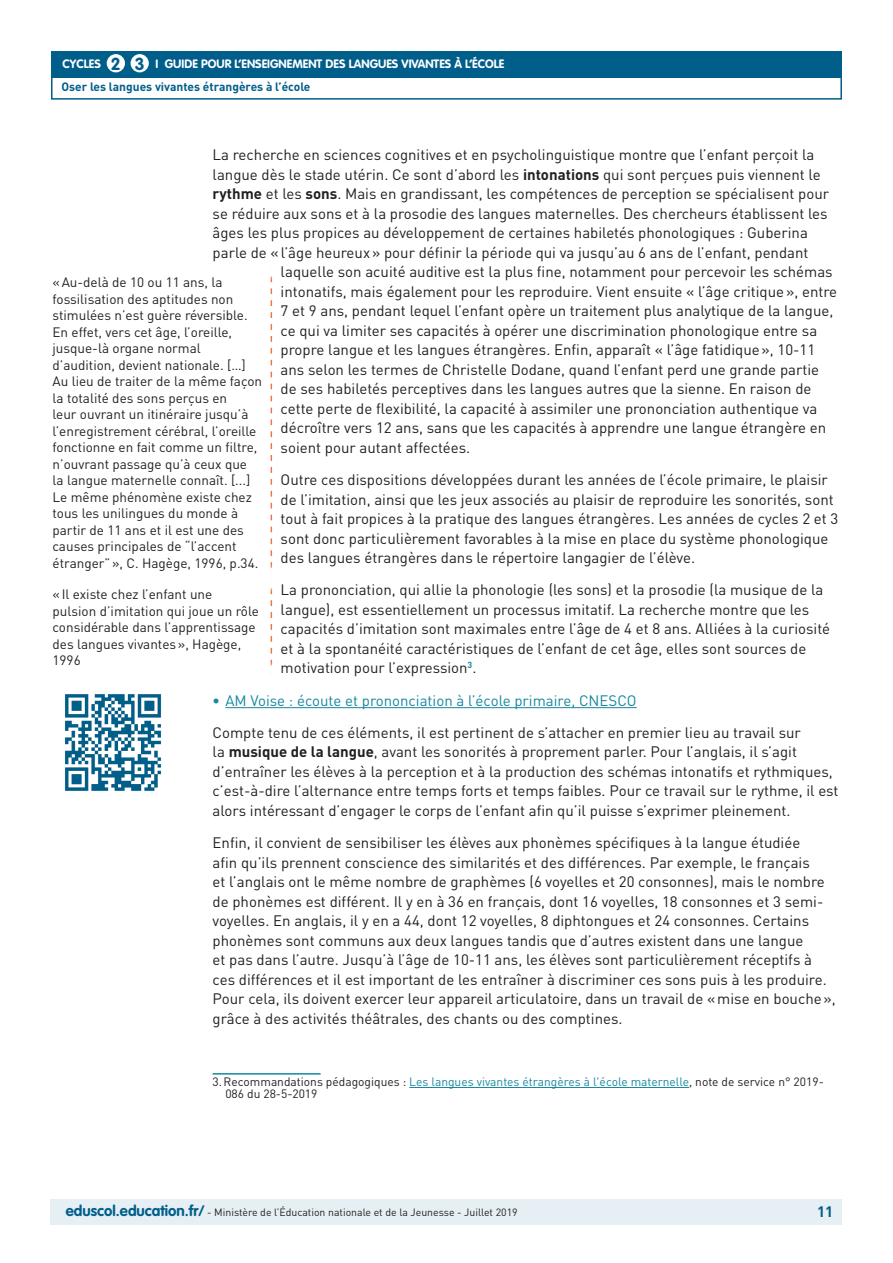
<style>
.page{position:relative;width:893px;height:1263px;background:#fff}
.page>*{position:absolute;margin:0;border:0;box-sizing:border-box;transform-origin:0 0}
.t1{font:700 17.25px "VAG Rounded Std";color:#005e8b}
._06_Texte_courant{font:15px/19.5px "DIN Pro";color:#231f20}
.t2{font:15px "DIN Pro";color:#16879f}
.t3{font:700 15px "DIN Pro";color:#005e8b}
._15_texte_encadré{font:13.5px/16.5px "DIN Pro";color:#231f20}
.t4{font:12px/12px "DIN Pro";color:#231f20}
.t5{font:700 12px "VAG Rounded Std";color:#fff}
.t6{font:700 12px "DIN Pro";color:#005e8b}
.t7{font:10.5px "DIN Pro";color:#231f20}
.s1{font-weight:700}
.s2{color:#16879f}
.s3{font-family:"VAG Rounded Std";font-weight:700;font-size:15px;color:#005e8b}
</style>
<div class="page">
<div style="left:50px;top:1199px;width:791px;height:26px;background:#e6eff4"></div>
<div style="left:51px;top:51px;width:791px;height:27px;background:#005e8b"></div>
<div style="left:107px;top:54px;width:18px;height:18px;background:#fff;border-radius:50%"></div>
<div style="left:131px;top:54px;width:18px;height:18px;background:#fff;border-radius:50%"></div>
<div style="left:51px;top:75px;width:791px;height:25px;border:2px solid #005e8b"></div>
<hr style="left:225px;top:707px;width:412px;height:1px;background:#16879f">
<hr style="left:213px;top:1073px;width:108px;height:1px;background:#16879f">
<hr style="left:409px;top:1087px;width:280px;height:1px;background:#16879f">
<img style="left:65px;top:694px;width:96px;height:97px">
<svg style="left:270px;top:269px;width:3px;height:306px"></svg>
<p class="t5" style="left:63px;top:57px;width:40px">CYCLES</p>
<p class="t5" style="left:156px;top:57px;width:350px">I GUIDE POUR L’ENSEIGNEMENT DES LANGUES VIVANTES À L’ÉCOLE</p>
<p class="t1" style="left:111px;top:53px;width:35px">2 3</p>
<p class="t6" style="left:61px;top:79px;width:251px">Oser les langues vivantes étrangères à l’école</p>
<p class="_06_Texte_courant" style="left:213px;top:145px;width:603px">La recherche en sciences cognitives et en psycholinguistique montre que l’enfant perçoit la</p>
<p class="_06_Texte_courant" style="left:213px;top:164px;width:610px">langue dès le stade utérin. Ce sont d’abord les <span class="s1">intonations</span> qui sont perçues puis viennent le</p>
<p class="_06_Texte_courant" style="left:213px;top:184px;width:618px"><span class="s1">rythme</span> et les <span class="s1">sons</span>. Mais en grandissant, les compétences de perception se spécialisent pour</p>
<p class="_06_Texte_courant" style="left:213px;top:203px;width:616px">se réduire aux sons et à la prosodie des langues maternelles. Des chercheurs établissent les</p>
<p class="_06_Texte_courant" style="left:213px;top:223px;width:597px">âges les plus propices au développement de certaines habiletés phonologiques : Guberina</p>
<p class="_06_Texte_courant" style="left:213px;top:242px;width:597px">parle de «l’âge heureux» pour définir la période qui va jusqu’au 6 ans de l’enfant, pendant</p>
<p class="_06_Texte_courant" style="left:281px;top:262px;width:554px">laquelle son acuité auditive est la plus fine, notamment pour percevoir les schémas</p>
<p class="_06_Texte_courant" style="left:281px;top:281px;width:558px">intonatifs, mais également pour les reproduire. Vient ensuite « l’âge critique», entre</p>
<p class="_06_Texte_courant" style="left:281px;top:301px;width:554px">7 et 9 ans, pendant lequel l’enfant opère un traitement plus analytique de la langue,</p>
<p class="_06_Texte_courant" style="left:281px;top:320px;width:538px">ce qui va limiter ses capacités à opérer une discrimination phonologique entre sa</p>
<p class="_06_Texte_courant" style="left:281px;top:340px;width:536px">propre langue et les langues étrangères. Enfin, apparaît « l’âge fatidique», 10-11</p>
<p class="_06_Texte_courant" style="left:281px;top:359px;width:540px">ans selon les termes de Christelle Dodane, quand l’enfant perd une grande partie</p>
<p class="_06_Texte_courant" style="left:281px;top:379px;width:532px">de ses habiletés perceptives dans les langues autres que la sienne. En raison de</p>
<p class="_06_Texte_courant" style="left:281px;top:398px;width:538px">cette perte de flexibilité, la capacité à assimiler une prononciation authentique va</p>
<p class="_06_Texte_courant" style="left:281px;top:418px;width:547px">décroître vers 12 ans, sans que les capacités à apprendre une langue étrangère en</p>
<p class="_06_Texte_courant" style="left:281px;top:437px;width:191px">soient pour autant affectées.</p>
<p class="_06_Texte_courant" style="left:281px;top:470px;width:559px">Outre ces dispositions développées durant les années de l’école primaire, le plaisir de l’imitation, ainsi que les jeux associés au plaisir de reproduire les sonorités, sont tout à fait propices à la pratique des langues étrangères. Les années de cycles 2 et 3 sont donc particulièrement favorables à la mise en place du système phonologique des langues étrangères dans le répertoire langagier de l’élève.</p>
<p class="_06_Texte_courant" style="left:281px;top:580px;width:551px">La prononciation, qui allie la phonologie (les sons) et la prosodie (la musique de la langue), est essentiellement un processus imitatif. La recherche montre que les capacités d’imitation sont maximales entre l’âge de 4 et 8 ans. Alliées à la curiosité et à la spontanéité caractéristiques de l’enfant de cet âge, elles sont sources de motivation pour l’expression<sup>3</sup>.</p>
<p class="t2" style="left:213px;top:691px;width:426px"><span class="s1">•</span> AM Voise : écoute et prononciation à l’école primaire, CNESCO</p>
<p class="_06_Texte_courant" style="left:213px;top:722px;width:627px">Compte tenu de ces éléments, il est pertinent de s’attacher en premier lieu au travail sur<br>la <span class="s1">musique de la langue</span>, avant les sonorités à proprement parler. Pour l’anglais, il s’agit d’entraîner les élèves à la perception et à la production des schémas intonatifs et rythmiques, c’est-à-dire l’alternance entre temps forts et temps faibles. Pour ce travail sur le rythme, il est alors intéressant d’engager le corps de l’enfant afin qu’il puisse s’exprimer pleinement.</p>
<p class="_06_Texte_courant" style="left:213px;top:833px;width:625px">Enfin, il convient de sensibiliser les élèves aux phonèmes spécifiques à la langue étudiée<br>afin qu’ils prennent conscience des similarités et des différences. Par exemple, le français<br>et l’anglais ont le même nombre de graphèmes (6 voyelles et 20 consonnes), mais le nombre de phonèmes est différent. Il y en à 36 en français, dont 16 voyelles, 18 consonnes et 3 semi&shy;voyelles. En anglais, il y en a 44, dont 12 voyelles, 8 diphtongues et 24 consonnes. Certains phonèmes sont communs aux deux langues tandis que d’autres existent dans une langue<br>et pas dans l’autre. Jusqu’à l’âge de 10-11 ans, les élèves sont particulièrement réceptifs à ces différences et il est important de les entraîner à discriminer ces sons puis à les produire.<br>Pour cela, ils doivent exercer leur appareil articulatoire, dans un travail de «mise en bouche», grâce à des activités théâtrales, des chants ou des comptines.</p>
<p class="_15_texte_encadré" style="left:53px;top:274px;width:211px">«Au-delà de 10 ou 11 ans, la fossilisation des aptitudes non stimulées n’est guère réversible.<br>En effet, vers cet âge, l’oreille, jusque-là organe normal d’audition, devient nationale. […]<br>Au lieu de traiter de la même façon la totalité des sons perçus en<br>leur ouvrant un itinéraire jusqu’à l’enregistrement cérébral, l’oreille fonctionne en fait comme un filtre, n’ouvrant passage qu’à ceux que<br>la langue maternelle connaît. [...]<br>Le même phénomène existe chez tous les unilingues du monde à partir de 11 ans et il est une des causes principales de “l’accent étranger”», C. Hagège, 1996, p.34.</p>
<p class="_15_texte_encadré" style="left:53px;top:586px;width:208px">«Il existe chez l’enfant une pulsion d’imitation qui joue un rôle considérable dans l’apprentissage des langues vivantes», Hagège,<br>1996</p>
<p class="t4" style="left:225px;top:1075px;width:600px;text-indent:-13px">3.Recommandations pédagogiques : <span class="s2">Les langues vivantes étrangères à l'école maternelle</span>, note de service n° 2019-<br>086 du 28-5-2019</p>
<p class="t7" style="left:66px;top:1205px;width:453px"><span class="s3">eduscol.education.fr/</span> - Ministère de l’Éducation nationale et de la Jeunesse - Juillet 2019</p>
<p class="t3" style="left:817px;top:1201px;width:18px">11</p>
</div>
